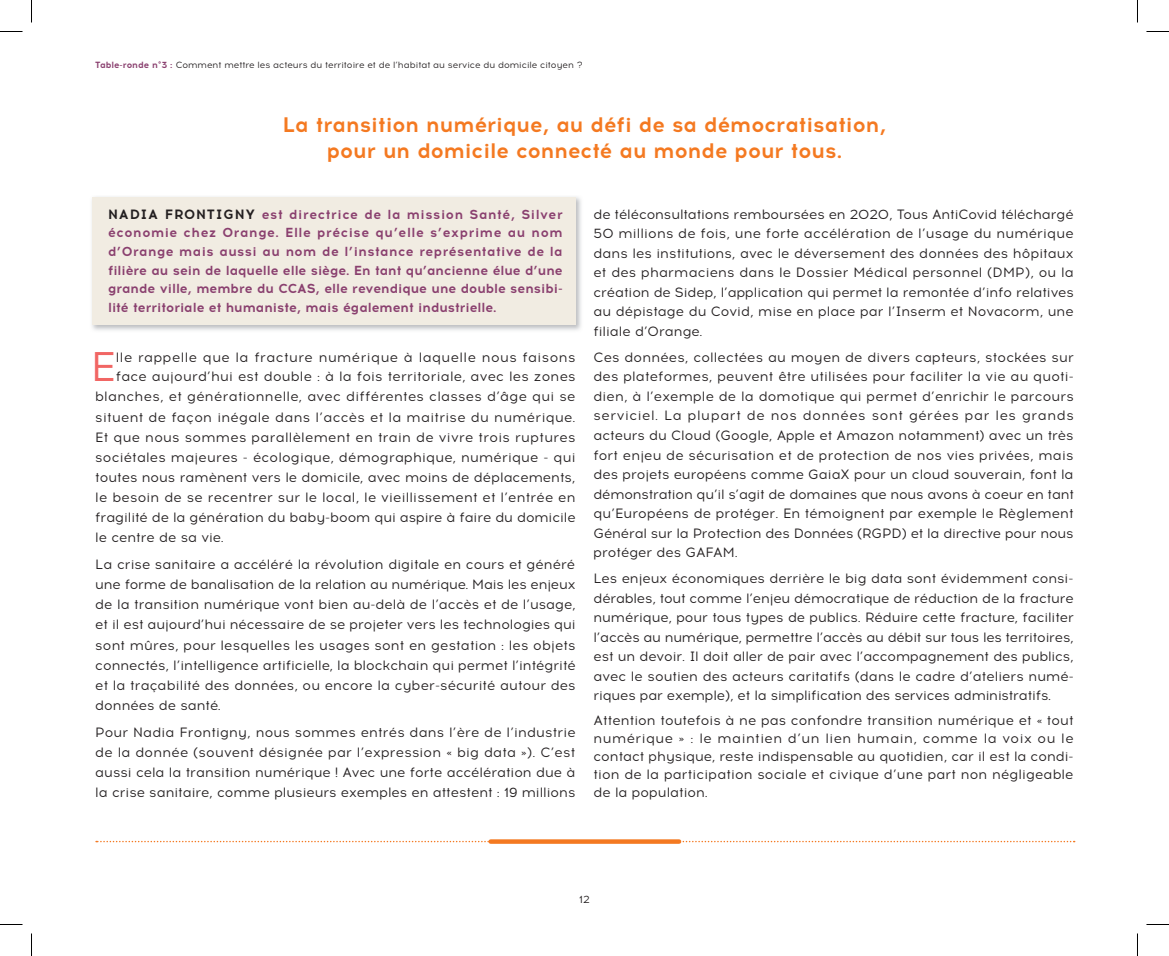
<style>
.page{position:relative;width:1169px;height:956px;background:#fff}
.page>*{position:absolute;margin:0;border:0;box-sizing:border-box;transform-origin:0 0}
.t1{font:41.4px "Acrom";color:#f16664}
.t2{font:700 21px/25.5px "Acrom";color:#f47921;text-align:center}
.t3{font:13.5px/19.5px "Acrom";letter-spacing:.01em;color:#231f20;text-align:justify}
.t4{font:13.5px "Acrom";letter-spacing:.035em;color:#231f20}
.t5{font:700 13.2px/18.6px "Acrom";color:#8a406f;text-align:justify}
.t6{font:10.5px "Acrom";color:#231f20}
.t7{font:9px "Acrom";color:#231f20}
.s1{font-weight:700;color:#8a406f}
.s2{font-size:13.5px;color:#231f20}
</style>
<div class="page">
<img style="left:92px;top:197px;width:489px;height:134px">
<div style="left:92px;top:197px;width:483px;height:128px;background:#f1ece2"></div>
<svg style="left:96px;top:841px;width:978px;height:1px"></svg>
<div style="left:490px;top:839px;width:189px;height:5px;background:#f47921"></div>
<svg style="left:0;top:31px;width:22px;height:1px"></svg>
<svg style="left:1146px;top:31px;width:23px;height:1px"></svg>
<svg style="left:0;top:924px;width:22px;height:1px"></svg>
<svg style="left:1146px;top:924px;width:23px;height:1px"></svg>
<svg style="left:31px;top:0;width:1px;height:23px"></svg>
<svg style="left:31px;top:933px;width:1px;height:23px"></svg>
<svg style="left:1137px;top:0;width:1px;height:23px"></svg>
<svg style="left:1137px;top:933px;width:1px;height:23px"></svg>
<p class="t7" style="left:95px;top:59px;width:489px"><span class="s1">Table-ronde n°3 :</span> Comment mettre les acteurs du territoire et de l’habitat au service du domicile citoyen ?</p>
<h2 class="t2" style="left:283px;top:113px;width:605px">La transition numérique, au défi de sa démocratisation, pour un domicile connecté au monde pour tous.</h2>
<p class="t5" style="left:108px;top:205px;width:456px"><span class="s2">NADIA FRONTIGNY</span> est directrice de la mission Santé, Silver économie chez Orange. Elle précise qu’elle s’exprime au nom d’Orange mais aussi au nom de l’instance représentative de la filière au sein de laquelle elle siège. En tant qu’ancienne élue d’une grande ville, membre du CCAS, elle revendique une double sensibi&shy;lité territoriale et humaniste, mais également industrielle.</p>
<h1 class="t1" style="left:91px;top:340px;width:27px">E</h1>
<p class="t4" style="left:116px;top:348px;width:461px">lle rappelle que la fracture numérique à laquelle nous faisons</p>
<p class="t3" style="left:116px;top:367px;width:461px">face aujourd’hui est double : à la fois territoriale, avec les zones</p>
<p class="t3" style="left:95px;top:388px;width:481px">blanches, et générationnelle, avec différentes classes d’âge qui se</p>
<p class="t3" style="left:95px;top:408px;width:481px">situent de façon inégale dans l’accès et la maitrise du numérique.</p>
<p class="t3" style="left:95px;top:428px;width:481px">Et que nous sommes parallèlement en train de vivre trois ruptures</p>
<p class="t3" style="left:95px;top:448px;width:482px">sociétales majeures - écologique, démographique, numérique - qui</p>
<p class="t3" style="left:95px;top:468px;width:482px">toutes nous ramènent vers le domicile, avec moins de déplacements,</p>
<p class="t3" style="left:95px;top:488px;width:482px">le besoin de se recentrer sur le local, le vieillissement et l’entrée en</p>
<p class="t3" style="left:95px;top:508px;width:482px">fragilité de la génération du baby-boom qui aspire à faire du domicile</p>
<p class="t3" style="left:95px;top:529px;width:130px">le centre de sa vie.</p>
<p class="t3" style="left:95px;top:555px;width:482px;line-height:20.1px">La crise sanitaire a accéléré la révolution digitale en cours et généré une forme de banalisation de la relation au numérique. Mais les enjeux de la transition numérique vont bien au-delà de l’accès et de l’usage, et il est aujourd’hui nécessaire de se projeter vers les technologies qui sont mûres, pour lesquelles les usages sont en gestation : les objets connectés, l’intelligence artificielle, la blockchain qui permet l’intégrité et la traçabilité des données, ou encore la cyber-sécurité autour des données de santé.</p>
<p class="t3" style="left:95px;top:722px;width:482px;line-height:20.1px">Pour Nadia Frontigny, nous sommes entrés dans l’ère de l’industrie de la donnée (souvent désignée par l’expression « big data »). C’est aussi cela la transition numérique ! Avec une forte accélération due à la crise sanitaire, comme plusieurs exemples en attestent : 19 millions</p>
<p class="t3" style="left:593px;top:205px;width:482px">de téléconsultations remboursées en 2020, Tous AntiCovid téléchargé 50 millions de fois, une forte accélération de l’usage du numérique dans les institutions, avec le déversement des données des hôpitaux et des pharmaciens dans le Dossier Médical personnel (DMP), ou la création de Sidep, l’application qui permet la remontée d’info relatives au dépistage du Covid, mise en place par l’Inserm et Novacorm, une filiale d’Orange.</p>
<p class="t3" style="left:593px;top:348px;width:482px">Ces données, collectées au moyen de divers capteurs, stockées sur des plateformes, peuvent être utilisées pour faciliter la vie au quoti&shy;dien, à l’exemple de la domotique qui permet d’enrichir le parcours serviciel. La plupart de nos données sont gérées par les grands acteurs du Cloud (Google, Apple et Amazon notamment) avec un très fort enjeu de sécurisation et de protection de nos vies privées, mais des projets européens comme GaiaX pour un cloud souverain, font la démonstration qu’il s’agit de domaines que nous avons à coeur en tant qu’Européens de protéger. En témoignent par exemple le Règlement Général sur la Protection des Données (RGPD) et la directive pour nous protéger des GAFAM.</p>
<p class="t3" style="left:593px;top:569px;width:482px">Les enjeux économiques derrière le big data sont évidemment consi&shy;dérables, tout comme l’enjeu démocratique de réduction de la fracture numérique, pour tous types de publics. Réduire cette fracture, faciliter l’accès au numérique, permettre l’accès au débit sur tous les territoires, est un devoir. Il doit aller de pair avec l’accompagnement des publics, avec le soutien des acteurs caritatifs (dans le cadre d’ateliers numé&shy;riques par exemple), et la simplification des services administratifs.</p>
<p class="t3" style="left:593px;top:712px;width:481px;line-height:18px">Attention toutefois à ne pas confondre transition numérique et « tout numérique » : le maintien d’un lien humain, comme la voix ou le contact physique, reste indispensable au quotidien, car il est la condi&shy;tion de la participation sociale et civique d’une part non négligeable de la population.</p>
<p class="t6" style="left:579px;top:892px;width:12px">12</p>
</div>
